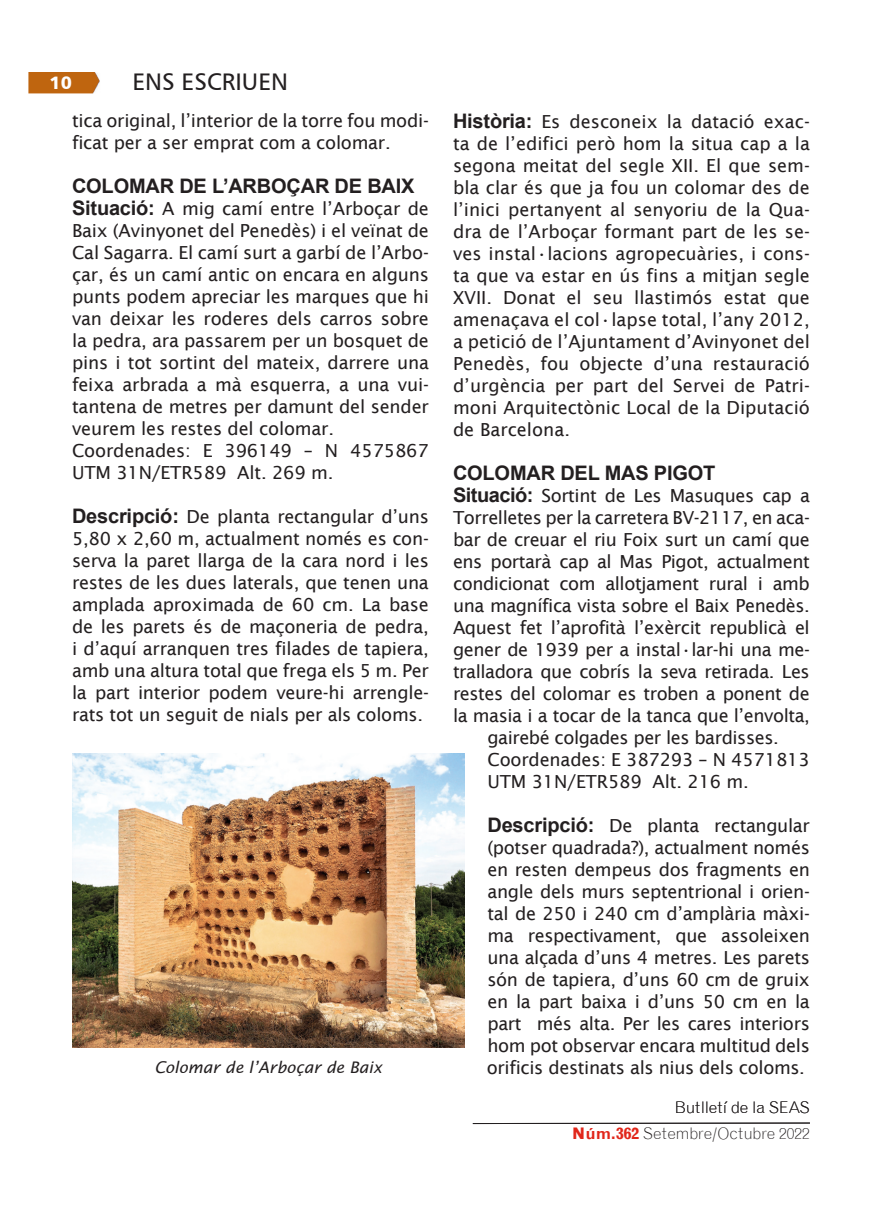
<style>
.page{position:relative;width:882px;height:1219px;background:#fff}
.page>*{position:absolute;margin:0;border:0;box-sizing:border-box;transform-origin:0 0}
.t1{font:24px "Humanist 777 BT Roman B";color:#231f20}
.t2{font:700 20px "Arial";letter-spacing:-.01em;color:#231f20}
.t3{font:18px/22px "Lucida Sans";letter-spacing:-.015em;color:#231f20;text-align:justify}
.t4{font:18px "Humanist 777 BT Black B";color:#fff}
.t5{font:300 16px "Grotesque";color:#231f20}
.t6{font:16px "Lucida Sans Ita";color:#231f20}
.s1{font-family:"Arial";font-weight:700;font-size:20px}
.s2{font-weight:700;color:#e1271b}
</style>
<div class="page">
<img style="left:28px;top:72px;width:72px;height:22px">
<hr style="left:473px;top:1122px;width:337px;height:2px;background:#231f20">
<img style="left:72px;top:753px;width:393px;height:294px">
<p class="t4" style="left:50px;top:71px;width:24px">10</p>
<h1 class="t1" style="left:132px;top:67px;width:157px">ENS ESCRIUEN</h1>
<p class="t3" style="left:72px;top:110px;width:358px">tica original, l’interior de la torre fou modi&shy;ficat per a ser emprat com a colomar.</p>
<p class="t2" style="left:72px;top:172px;width:344px">COLOMAR DE L’ARBOÇAR DE BAIX</p>
<p class="t3" style="left:72px;top:198px;width:358px;text-align:left"><span class="s1">Situació:</span> A mig camí entre l’Arboçar de Baix (Avinyonet del Penedès) i el veïnat de Cal Sagarra. El camí surt a garbí de l’Arbo&shy;çar, és un camí antic on encara en alguns punts podem apreciar les marques que hi van deixar les roderes dels carros sobre la pedra, ara passarem per un bosquet de pins i tot sortint del mateix, darrere una feixa arbrada a mà esquerra, a una vui&shy;tantena de metres per damunt del sender veurem les restes del colomar.<br>Coordenades: E 396149 – N 4575867<br>UTM 31N/ETR589 Alt. 269 m.</p>
<p class="t3" style="left:72px;top:506px;width:358px"><span class="s1">Descripció:</span> De planta rectangular d’uns 5,80 x 2,60 m, actualment només es con&shy;serva la paret llarga de la cara nord i les restes de les dues laterals, que tenen una amplada aproximada de 60 cm. La base de les parets és de maçoneria de pedra, i d’aquí arranquen tres filades de tapiera, amb una altura total que frega els 5 m. Per la part interior podem veure-hi arrengle&shy;rats tot un seguit de nials per als coloms.</p>
<p class="t3" style="left:453px;top:110px;width:358px"><span class="s1">Història:</span> Es desconeix la datació exac&shy;ta de l’edifici però hom la situa cap a la segona meitat del segle XII. El que sem&shy;bla clar és que ja fou un colomar des de l’inici pertanyent al senyoriu de la Qua&shy;dra de l’Arboçar formant part de les se&shy;ves instal•lacions agropecuàries, i cons&shy;ta que va estar en ús fins a mitjan segle XVII. Donat el seu llastimós estat que amenaçava el col•lapse total, l’any 2012, a petició de l’Ajuntament d’Avinyonet del Penedès, fou objecte d’una restauració d’urgència per part del Servei de Patri&shy;moni Arquitectònic Local de la Diputació de Barcelona.</p>
<p class="t2" style="left:453px;top:459px;width:264px">COLOMAR DEL MAS PIGOT</p>
<p class="t3" style="left:453px;top:484px;width:358px"><span class="s1">Situació:</span> Sortint de Les Masuques cap a</p>
<p class="t3" style="left:453px;top:506px;width:358px">Torrelletes per la carretera BV-2117, en aca-</p>
<p class="t3" style="left:453px;top:528px;width:358px">bar de creuar el riu Foix surt un camí que</p>
<p class="t3" style="left:453px;top:550px;width:358px">ens portarà cap al Mas Pigot, actualment</p>
<p class="t3" style="left:453px;top:572px;width:358px">condicionat com allotjament rural i amb</p>
<p class="t3" style="left:453px;top:594px;width:358px">una magnífica vista sobre el Baix Penedès.</p>
<p class="t3" style="left:453px;top:616px;width:358px">Aquest fet l’aprofità l’exèrcit republicà el</p>
<p class="t3" style="left:453px;top:638px;width:358px">gener de 1939 per a instal•lar-hi una me-</p>
<p class="t3" style="left:453px;top:660px;width:358px">tralladora que cobrís la seva retirada. Les</p>
<p class="t3" style="left:453px;top:682px;width:358px">restes del colomar es troben a ponent de</p>
<p class="t3" style="left:453px;top:704px;width:358px">la masia i a tocar de la tanca que l’envolta,</p>
<p class="t3" style="left:487px;top:726px;width:293px">gairebé colgades per les bardisses.</p>
<p class="t3" style="left:487px;top:748px;width:324px">Coordenades: E 387293 – N 4571813</p>
<p class="t3" style="left:487px;top:770px;width:263px">UTM 31N/ETR589 Alt. 216 m.</p>
<p class="t3" style="left:487px;top:814px;width:324px"><span class="s1">Descripció:</span> De planta rectangular (potser quadrada?), actualment només en resten dempeus dos fragments en angle dels murs septentrional i orien&shy;tal de 250 i 240 cm d’amplària màxi&shy;ma respectivament, que assoleixen una alçada d’uns 4 metres. Les parets són de tapiera, d’uns 60 cm de gruix en la part baixa i d’uns 50 cm en la part més alta. Per les cares interiors hom pot observar encara multitud dels</p>
<p class="t6" style="left:154px;top:1058px;width:229px">Colomar de l’Arboçar de Baix</p>
<p class="t3" style="left:487px;top:1056px;width:319px">orificis destinats als nius dels coloms.</p>
<p class="t5" style="left:674px;top:1098px;width:137px">Butlletí de la SEAS</p>
<p class="t5" style="left:572px;top:1124px;width:239px"><span class="s2">Núm.362</span> Setembre/Octubre 2022</p>
</div>
